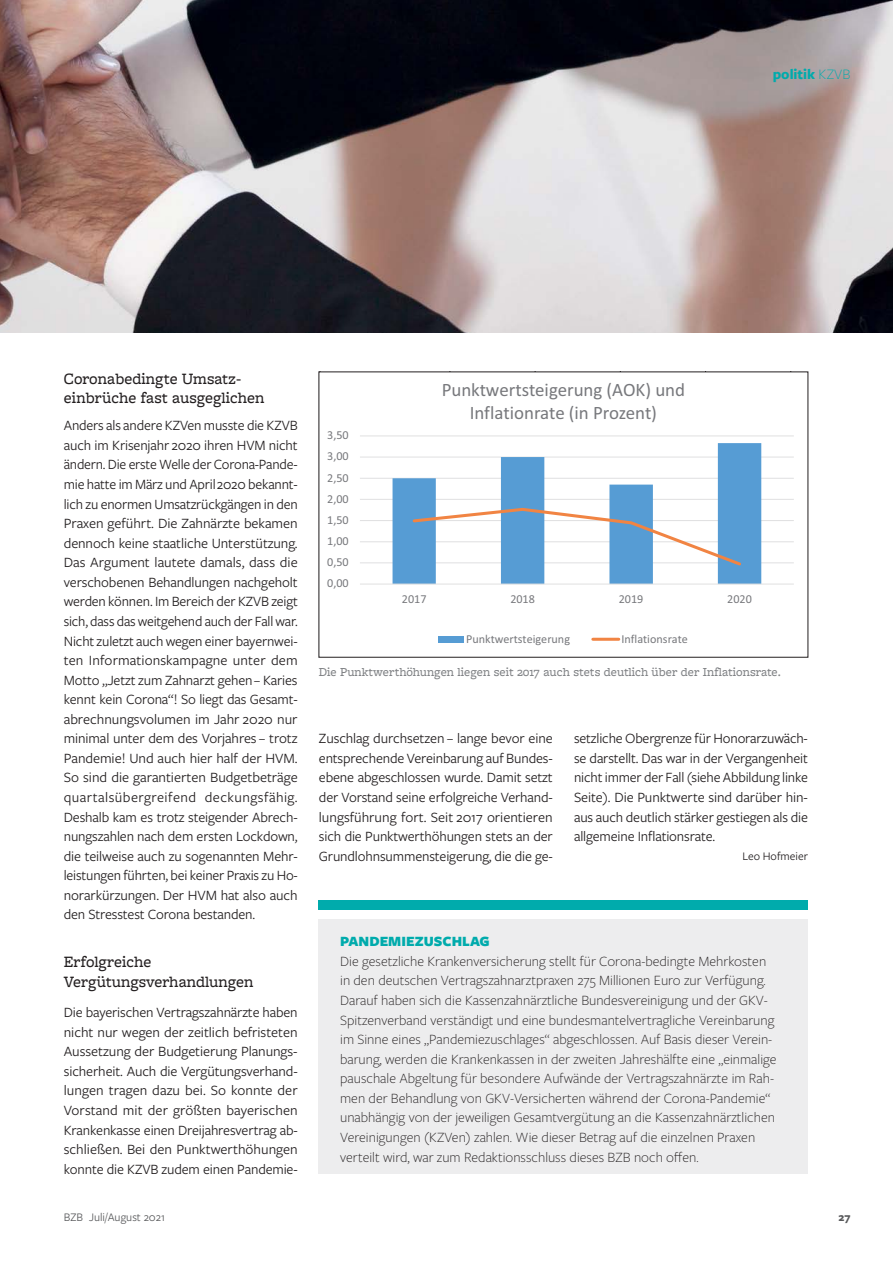
<style>
.page{position:relative;width:893px;height:1263px;background:#fff}
.page>*{position:absolute;margin:0;border:0;box-sizing:border-box;transform-origin:0 0}
.t1{font:18.9px/23.1px "Calibri";letter-spacing:-.005em;color:#77787c;text-align:center}
.t2{font:500 16.5px/19.5px "Freight Macro Pro";color:#231f20}
.t3{font:700 15px "Freight Sans Pro";color:#00abac}
.t4{font:14.7px/19.5px "Freight Sans Pro";letter-spacing:-.01em;color:#231f20;text-align:justify}
.t5{font:300 14.7px/19.5px "Freight Sans Pro";color:#231f20}
.t6{font:900 14.7px "Freight Sans Pro";color:#00abac}
.t7{font:500 12.75px "Freight Macro Pro";color:#808285}
.t8{font:12.15px "Calibri";color:#77787c}
.t9{font:12px "Freight Sans Pro";color:#58595b}
.t10{font:12px "Freight Sans Pro";color:#231f20}
.t11{font:700 12px "Freight Sans Pro";color:#58595b}
.s1{font-weight:300}
</style>
<div class="page">
<div style="left:319px;top:919px;width:489px;height:255px;background:#ededee"></div>
<div style="left:319px;top:900px;width:489px;height:9px;background:#00abac"></div>
<svg style="left:360px;top:435px;width:434px;height:208px"></svg>
<img style="left:0;top:0;width:893px;height:333px">
<p class="t3" style="left:773px;top:69px;width:79px">politik <span class="s1">KZVB</span></p>
<p class="t2" style="left:64px;top:371px;width:202px">Coronabedingte Umsatz&shy;einbrüche fast ausgeglichen</p>
<p class="t4" style="left:64px;top:417px;width:236px">Anders als andere KZVen musste die KZVB auch im Krisenjahr 2020 ihren HVM nicht ändern. Die erste Welle der Corona-Pande&shy;mie hatte im März und April 2020 bekannt&shy;lich zu enormen Umsatzrückgängen in den Praxen geführt. Die Zahnärzte bekamen dennoch keine staatliche Unterstützung.<br>Das Argument lautete damals, dass die verschobenen Behandlungen nachgeholt werden können. Im Bereich der KZVB zeigt sich, dass das weitgehend auch der Fall war.<br>Nicht zuletzt auch wegen einer bayernwei&shy;ten Informationskampagne unter dem Motto „Jetzt zum Zahnarzt gehen – Karies kennt kein Corona“! So liegt das Gesamt&shy;abrechnungsvolumen im Jahr 2020 nur minimal unter dem des Vorjahres – trotz Pandemie! Und auch hier half der HVM.<br>So sind die garantierten Budgetbeträge quartalsübergreifend deckungsfähig.<br>Deshalb kam es trotz steigender Abrech&shy;nungszahlen nach dem ersten Lockdown, die teil weise auch zu sogenannten Mehr&shy;leistungen führten, bei keiner Praxis zu Ho&shy;norarkürzungen. Der HVM hat also auch den Stresstest Corona bestanden.</p>
<p class="t2" style="left:64px;top:954px;width:191px">Erfolgreiche<br>Vergütungsverhandlungen</p>
<p class="t4" style="left:64px;top:1004px;width:235px">Die bayerischen Vertragszahnärzte haben nicht nur wegen der zeitlich befristeten Aussetzung der Budgetierung Planungs&shy;sicherheit. Auch die Vergütungsverhand&shy;lungen tragen dazu bei. So konnte der Vorstand mit der größten bayerischen Krankenkasse einen Dreijahresvertrag ab&shy;schließen. Bei den Punktwerthöhun gen konnte die KZVB zudem einen Pandemie-</p>
<p class="t8" style="left:327px;top:431px;width:23px">3,50</p>
<p class="t8" style="left:327px;top:452px;width:23px">3,00</p>
<p class="t8" style="left:327px;top:473px;width:23px">2,50</p>
<p class="t8" style="left:327px;top:495px;width:23px">2,00</p>
<p class="t8" style="left:327px;top:516px;width:23px">1,50</p>
<p class="t8" style="left:327px;top:537px;width:23px">1,00</p>
<p class="t8" style="left:327px;top:558px;width:23px">0,50</p>
<p class="t8" style="left:327px;top:579px;width:23px">0,00</p>
<p class="t1" style="left:442px;top:379px;width:245px">Punktwertsteigerung (AOK) und<br>Inflationrate (in Prozent)</p>
<p class="t8" style="left:402px;top:595px;width:26px">2017</p>
<p class="t8" style="left:510px;top:595px;width:26px">2018</p>
<p class="t8" style="left:619px;top:595px;width:26px">2019</p>
<p class="t8" style="left:727px;top:595px;width:26px">2020</p>
<p class="t8" style="left:466px;top:634px;width:105px">Punktwertsteigerung</p>
<p class="t8" style="left:621px;top:634px;width:68px">Inflationsrate</p>
<p class="t7" style="left:319px;top:668px;width:463px">Die Punktwerthöhungen liegen seit 2017 auch stets deutlich über der Inflationsrate.</p>
<p class="t4" style="left:319px;top:730px;width:235px">Zuschlag durchsetzen – lange bevor eine entsprechende Vereinbarung auf Bundes&shy;ebene abgeschlossen wurde. Damit setzt der Vorstand seine erfolgreiche Verhand&shy;lungsführung fort. Seit 2017 orientieren sich die Punktwerthöhungen stets an der Grundlohnsummensteigerung, die die ge-</p>
<p class="t4" style="left:574px;top:730px;width:235px">setzliche Obergrenze für Honorarzuwäch&shy;se darstellt. Das war in der Vergangenheit nicht immer der Fall (siehe Abbildung linke Seite). Die Punktwerte sind darüber hin&shy;aus auch deutlich stärker gestiegen als die allge meine Inflationsrate.</p>
<p class="t10" style="left:742px;top:852px;width:67px">Leo Hofmeier</p>
<p class="t6" style="left:340px;top:937px;width:151px">PANDEMIEZUSCHLAG</p>
<p class="t5" style="left:340px;top:953px;width:438px">Die gesetzliche Krankenversicherung stellt für Corona-bedingte Mehrkosten in den deutschen Vertragszahnarztpraxen 275 Millionen Euro zur Verfügung.<br>Darauf haben sich die Kassenzahnärztliche Bundesvereinigung und der GKV-Spitzenverband verständigt und eine bundesmantelvertragliche Vereinbarung im Sinne eines „Pandemiezuschlages“ abgeschlossen. Auf Basis dieser Verein&shy;barung, werden die Krankenkassen in der zweiten Jahreshälfte eine „einmalige pauschale Abgeltung für besondere Aufwände der Vertragszahnärzte im Rah&shy;men der Behandlung von GKV-Versicherten während der Corona-Pandemie“ unabhängig von der jeweiligen Gesamtvergütung an die Kassenzahnärztlichen Vereinigungen (KZVen) zahlen. Wie dieser Betrag auf die einzelnen Praxen verteilt wird, war zum Redaktionsschluss dieses BZB noch offen.</p>
<p class="t9" style="left:64px;top:1213px;width:103px">BZB Juli/August 2021</p>
<p class="t11" style="left:838px;top:1213px;width:13px">27</p>
</div>
